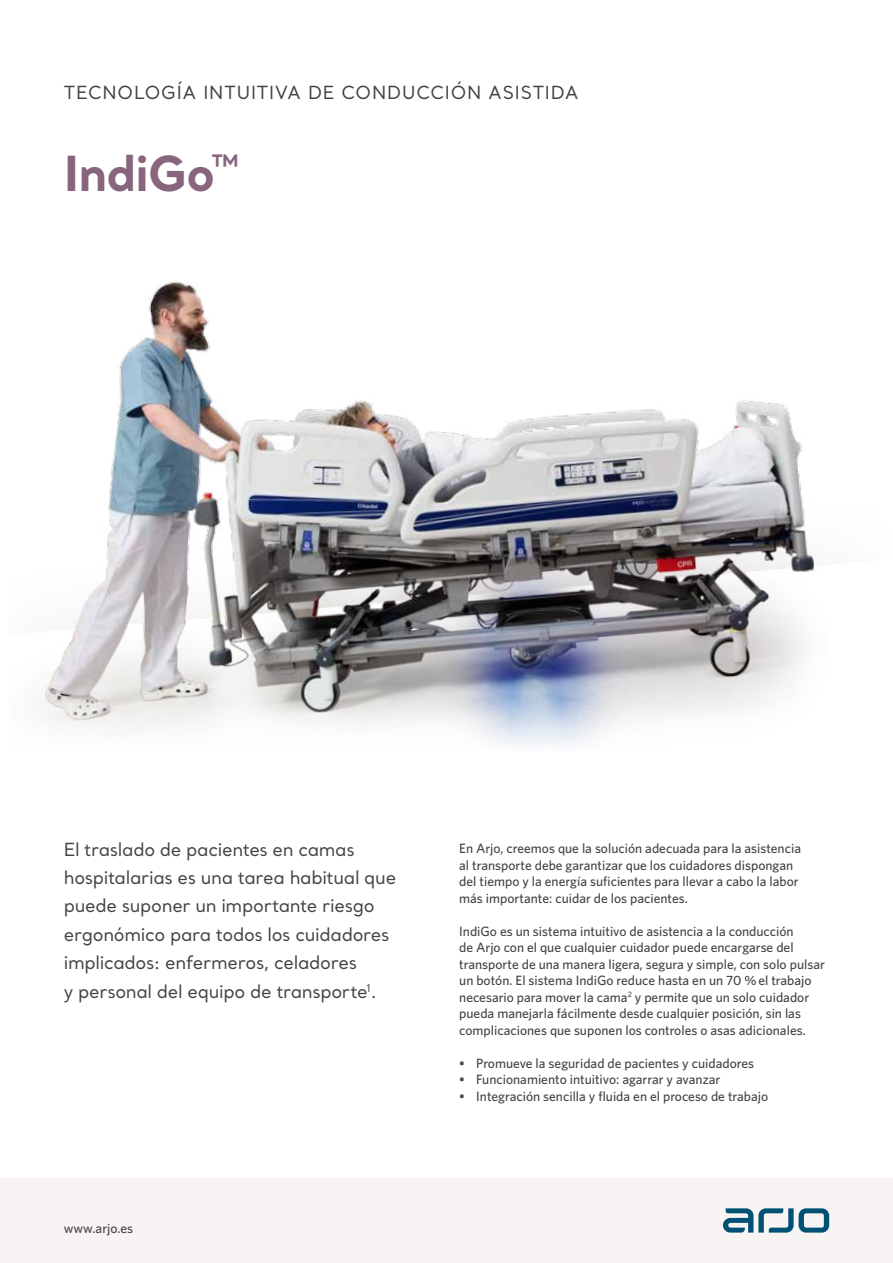
<style>
.page{position:relative;width:893px;height:1263px;background:#fff}
.page>*{position:absolute;margin:0;border:0;box-sizing:border-box;transform-origin:0 0}
.t1{font:700 48px "Santral";letter-spacing:-.015em;color:#87657d}
.t2{font:18px/28.5px "Santral";letter-spacing:-.02em;color:#434342}
.t3{font:18px "Santral";letter-spacing:.045em;color:#434342}
.t4{font:500 13.5px/16.5px "Whitney HTF";color:#434342}
</style>
<div class="page">
<div style="left:0;top:1178px;width:893px;height:85px;background:#f7f4f3"></div>
<img style="left:38px;top:281px;width:777px;height:464px">
<svg style="left:723px;top:1208px;width:106px;height:24px"></svg>
<h2 class="t3" style="left:64px;top:80px;width:517px">TECNOLOGÍA INTUITIVA DE CONDUCCIÓN ASISTIDA</h2>
<h1 class="t1" style="left:64px;top:141px;width:177px">IndiGo<sup>™</sup></h1>
<h2 class="t2" style="left:64px;top:834px;width:334px">El traslado de pacientes en camas hospitalarias es una tarea habitual que puede suponer un importante riesgo ergonómico para todos los cuidadores implicados: enfermeros, celadores<br>y personal del equipo de transporte<sup>1</sup>.</h2>
<p class="t4" style="left:459px;top:840px;width:343px">En Arjo, creemos que la solución adecuada para la asistencia al transporte debe garantizar que los cuidadores dispongan del tiempo y la energía suficientes para llevar a cabo la labor más importante: cuidar de los pacientes.</p>
<p class="t4" style="left:459px;top:922px;width:367px">IndiGo es un sistema intuitivo de asistencia a la conducción<br>de Arjo con el que cualquier cuidador puede encargarse del transporte de una manera ligera, segura y simple, con solo pulsar un botón. El sistema IndiGo reduce hasta en un 70 %el trabajo necesario para mover la cama<sup>2</sup> y permite que un solo cuidador pueda manejarla fácilmente desde cualquier posición, sin las complicaciones que suponen los controles o asas adicionales.</p>
<p class="t4" style="left:459px;top:1054px;width:296px">• Promueve la seguridad de pacientes y cuidadores</p>
<p class="t4" style="left:459px;top:1071px;width:262px">• Funcionamiento intuitivo: agarrar y avanzar</p>
<p class="t4" style="left:459px;top:1087px;width:310px">• Integración sencilla y fluida en el proceso de trabajo</p>
<p class="t4" style="left:64px;top:1219px;width:71px">www.arjo.es</p>
</div>
